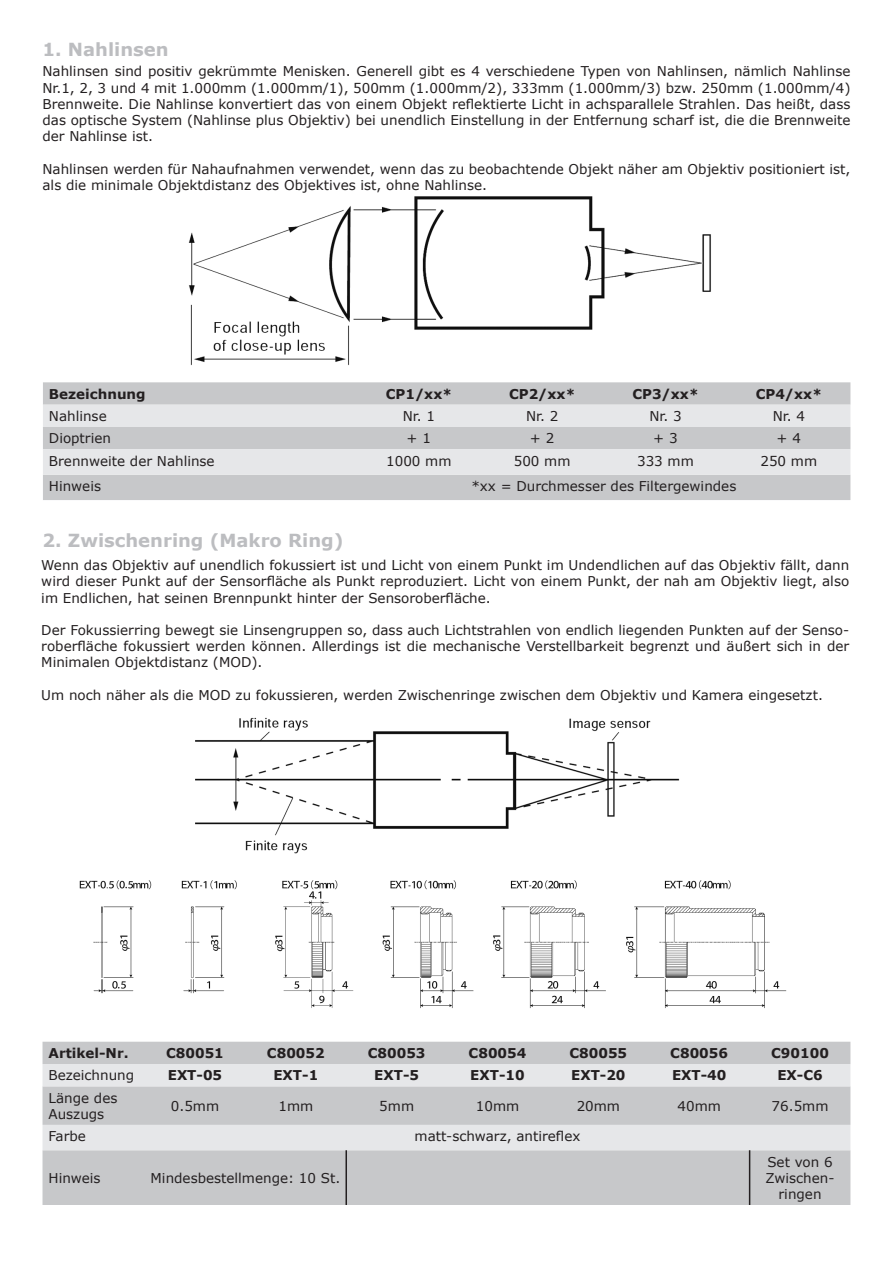
<style>
.page{position:relative;width:893px;height:1263px;background:#fff}
.page>*{position:absolute;margin:0;border:0;box-sizing:border-box;transform-origin:0 0}
.t1{font:700 18px "Verdana";color:#bcbdc0}
.t2{font:13.5px/16.2px "Verdana";color:#231f20;text-align:justify}
.t3{font:700 13.5px "Verdana";color:#231f20}
</style>
<div class="page">
<img style="left:188px;top:196px;width:523px;height:170px">
<img style="left:195px;top:717px;width:485px;height:137px">
<img style="left:79px;top:880px;width:708px;height:128px">
<div style="left:43px;top:382px;width:807px;height:118px;background:#c7c8ca"></div>
<svg style="left:43px;top:405px;width:807px;height:70px;background:#dcdddf"></svg>
<div style="left:43px;top:1042px;width:807px;height:163px;background:#c7c8ca"></div>
<svg style="left:43px;top:1064px;width:807px;height:86px;background:#d8d9db"></svg>
<hr style="left:345px;top:1150px;width:2px;height:55px;background:#231f20">
<hr style="left:749px;top:1150px;width:1px;height:55px;background:#231f20">
<h1 class="t1" style="left:43px;top:38px;width:128px">1. Nahlinsen</h1>
<p class="t2" style="left:43px;top:63px;width:809px">Nahlinsen sind positiv gekrümmte Menisken. Generell gibt es 4 verschiedene Typen von Nahlinsen, nämlich Nahlinse Nr.1, 2, 3 und 4 mit 1.000mm (1.000mm/1), 500mm (1.000mm/2), 333mm (1.000mm/3) bzw. 250mm (1.000mm/4)<br>Brennweite. Die Nahlinse konvertiert das von einem Objekt reflektierte Licht in achsparallele Strahlen. Das heißt, dass das optische System (Nahlinse plus Objektiv) bei unendlich Einstellung in der Entfernung scharf ist, die die Brennweite der Nahlinse ist.</p>
<p class="t2" style="left:43px;top:160px;width:809px">Nahlinsen werden für Nahaufnahmen verwendet, wenn das zu beobachtende Objekt näher am Objektiv positioniert ist, als die minimale Objektdistanz des Objektives ist, ohne Nahlinse.</p>
<p class="t3" style="left:49px;top:385px;width:98px">Bezeichnung</p>
<p class="t3" style="left:386px;top:385px;width:68px">CP1/xx*</p>
<p class="t3" style="left:509px;top:385px;width:68px">CP2/xx*</p>
<p class="t3" style="left:632px;top:385px;width:68px">CP3/xx*</p>
<p class="t3" style="left:756px;top:385px;width:68px">CP4/xx*</p>
<p class="t2" style="left:49px;top:408px;width:59px">Nahlinse</p>
<p class="t2" style="left:403px;top:408px;width:34px">Nr. 1</p>
<p class="t2" style="left:526px;top:408px;width:34px">Nr. 2</p>
<p class="t2" style="left:649px;top:408px;width:34px">Nr. 3</p>
<p class="t2" style="left:773px;top:408px;width:34px">Nr. 4</p>
<p class="t2" style="left:49px;top:430px;width:64px">Dioptrien</p>
<p class="t2" style="left:407px;top:430px;width:26px">+ 1</p>
<p class="t2" style="left:530px;top:430px;width:26px">+ 2</p>
<p class="t2" style="left:653px;top:430px;width:26px">+ 3</p>
<p class="t2" style="left:777px;top:430px;width:26px">+ 4</p>
<p class="t2" style="left:49px;top:452px;width:167px">Brennweite der Nahlinse</p>
<p class="t2" style="left:386px;top:452px;width:67px">1000 mm</p>
<p class="t2" style="left:514px;top:452px;width:58px">500 mm</p>
<p class="t2" style="left:637px;top:452px;width:58px">333 mm</p>
<p class="t2" style="left:760px;top:452px;width:58px">250 mm</p>
<p class="t2" style="left:49px;top:478px;width:54px">Hinweis</p>
<p class="t2" style="left:471px;top:478px;width:266px">*xx = Durchmesser des Filtergewindes</p>
<h1 class="t1" style="left:43px;top:529px;width:302px">2. Zwischenring (Makro Ring)</h1>
<p class="t2" style="left:41px;top:557px;width:809px">Wenn das Objektiv auf unendlich fokussiert ist und Licht von einem Punkt im Undendlichen auf das Objektiv fällt, dann wird dieser Punkt auf der Sensorfläche als Punkt reproduziert. Licht von einem Punkt, der nah am Objektiv liegt, also im Endlichen, hat seinen Brennpunkt hinter der Sensoroberfläche.</p>
<p class="t2" style="left:41px;top:621px;width:809px">Der Fokussierring bewegt sie Linsengruppen so, dass auch Lichtstrahlen von endlich liegenden Punkten auf der Senso&shy;roberfläche fokussiert werden können. Allerdings ist die mechanische Verstellbarkeit begrenzt und äußert sich in der Minimalen Objektdistanz (MOD).</p>
<p class="t2" style="left:41px;top:686px;width:783px">Um noch näher als die MOD zu fokussieren, werden Zwischenringe zwischen dem Objektiv und Kamera eingesetzt.</p>
<p class="t3" style="left:49px;top:1044px;width:82px">Artikel-Nr.</p>
<p class="t3" style="left:166px;top:1044px;width:59px">C80051</p>
<p class="t3" style="left:267px;top:1044px;width:59px">C80052</p>
<p class="t3" style="left:368px;top:1044px;width:59px">C80053</p>
<p class="t3" style="left:469px;top:1044px;width:59px">C80054</p>
<p class="t3" style="left:569px;top:1044px;width:59px">C80055</p>
<p class="t3" style="left:670px;top:1044px;width:59px">C80056</p>
<p class="t3" style="left:771px;top:1044px;width:59px">C90100</p>
<p class="t2" style="left:49px;top:1067px;width:87px">Bezeichnung</p>
<p class="t3" style="left:168px;top:1067px;width:56px">EXT-05</p>
<p class="t3" style="left:273px;top:1067px;width:46px">EXT-1</p>
<p class="t3" style="left:374px;top:1067px;width:46px">EXT-5</p>
<p class="t3" style="left:470px;top:1067px;width:56px">EXT-10</p>
<p class="t3" style="left:571px;top:1067px;width:56px">EXT-20</p>
<p class="t3" style="left:672px;top:1067px;width:56px">EXT-40</p>
<p class="t3" style="left:777px;top:1067px;width:47px">EX-C6</p>
<p class="t2" style="left:49px;top:1089px;width:70px">Länge des<br>Auszugs</p>
<p class="t2" style="left:171px;top:1097px;width:50px">0.5mm</p>
<p class="t2" style="left:278px;top:1097px;width:36px">1mm</p>
<p class="t2" style="left:379px;top:1097px;width:36px">5mm</p>
<p class="t2" style="left:476px;top:1097px;width:45px">10mm</p>
<p class="t2" style="left:577px;top:1097px;width:45px">20mm</p>
<p class="t2" style="left:677px;top:1097px;width:45px">40mm</p>
<p class="t2" style="left:772px;top:1097px;width:58px">76.5mm</p>
<p class="t2" style="left:49px;top:1128px;width:39px">Farbe</p>
<p class="t2" style="left:415px;top:1128px;width:167px">matt-schwarz, antireflex</p>
<p class="t2" style="left:49px;top:1169px;width:54px">Hinweis</p>
<p class="t2" style="left:151px;top:1169px;width:191px">Mindesbestellmenge: 10 St.</p>
<p class="t2" style="left:765px;top:1153px;width:71px;text-align:center">Set von 6<br>Zwischen&shy;ringen</p>
</div>
